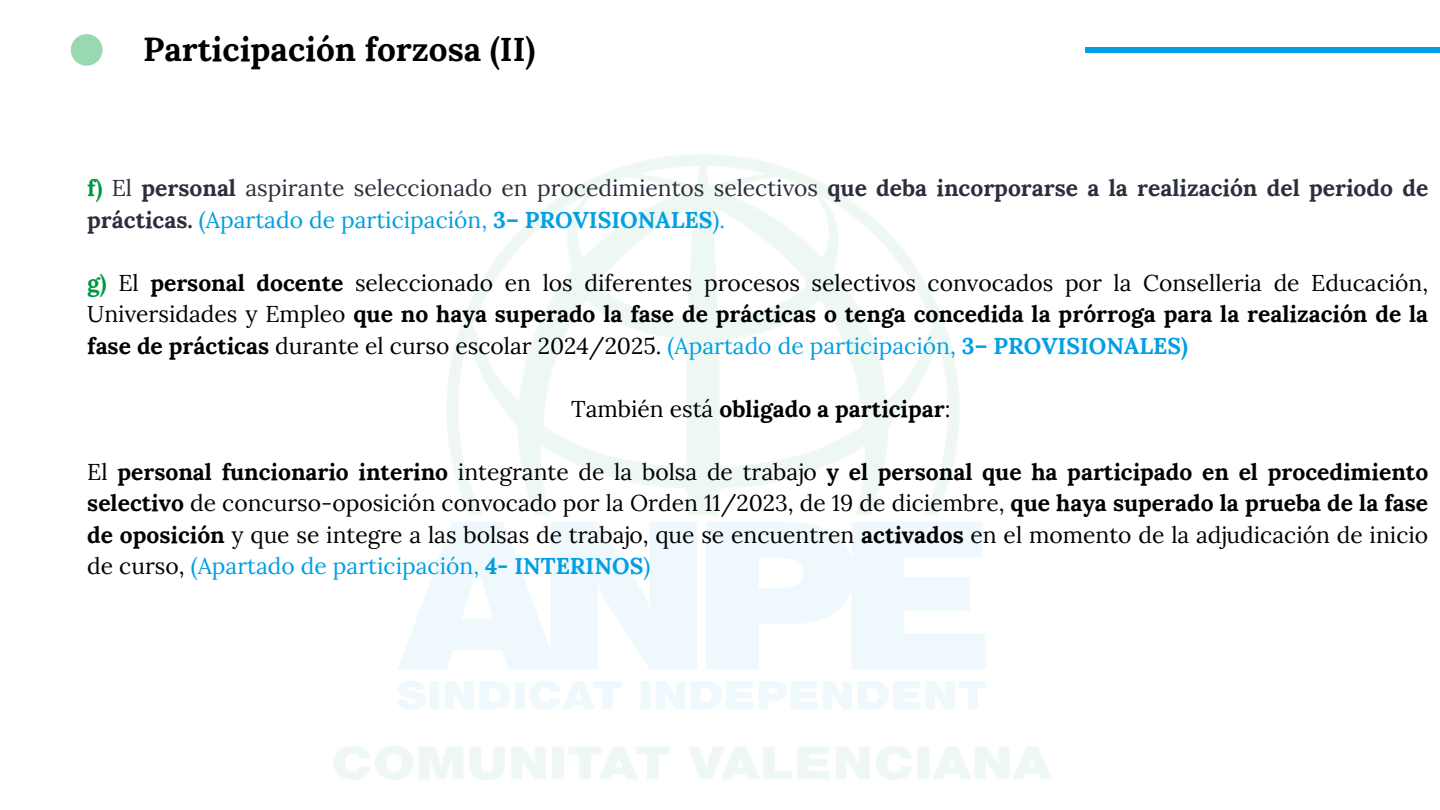
<style>
.page{position:relative;width:1440px;height:810px;background:#fff}
.page>*{position:absolute;margin:0;border:0;box-sizing:border-box;transform-origin:0 0}
.t1{font:700 33.3px "Lora";color:#000}
.t2{font:22.8px/31.5px "Lora";color:#000;text-align:justify}
.t3{font:700 22.8px/31.5px "Lora";color:#2a2f3c}
.t4{font:700 22.8px "Lora";color:#000}
.s1{color:#009640}
.s2{font-weight:400}
.s3{font-weight:400;color:#019fe3}
.s4{color:#019fe3}
.s5{font-weight:700;color:#009640}
.s6{font-weight:700}
.s7{font-weight:700;color:#019fe3}
</style>
<div class="page">
<div style="left:1085px;top:47px;width:355px;height:6px;background:#019fe3"></div>
<svg style="left:71px;top:34px;width:32px;height:32px"></svg>
<p class="t1" style="left:143px;top:28px;width:394px">Participación forzosa (II)</p>
<p class="t3" style="left:87px;top:172px;width:1343px"><span class="s1">f)</span> <span class="s2">El</span> personal <span class="s2">aspirante seleccionado en procedimientos selectivos</span> que deba incorporarse a la realización del periodo de prácticas. <span class="s3">(Apartado de participación,</span> <span class="s4">3– PROVISIONALES</span><span class="s3">).</span></p>
<h1 class="t2" style="left:87px;top:267px;width:1343px"><span class="s5">g)</span> El <span class="s6">personal docente</span> seleccionado en los diferentes procesos selectivos convocados por la Conselleria de Educación, Universidades y Empleo <span class="s6">que no haya superado la fase de prácticas o tenga concedida la prórroga para la realización de la fase de prácticas</span> durante el curso escolar 2024/2025. <span class="s4">(Apartado de participación,</span> <span class="s7">3– PROVISIONALES)</span></h1>
<p class="t4" style="left:571px;top:394px;width:381px"><span class="s2">También está</span> obligado a participar<span class="s2">:</span></p>
<p class="t2" style="left:87px;top:456px;width:1343px">El <span class="s6">personal funcionario interino</span> integrante de la bolsa de trabajo <span class="s6">y el personal que ha participado en el procedimiento selectivo</span> de concurso-oposición convocado por la Orden 11/2023, de 19 de diciembre, <span class="s6">que haya superado la prueba de la fase de oposición</span> y que se integre a las bolsas de trabajo, que se encuentren <span class="s6">activados</span> en el momento de la adjudicación de inicio de curso, <span class="s4">(Apartado de participación,</span> <span class="s7">4- INTERINOS</span><span class="s4">)</span></p>
</div>
